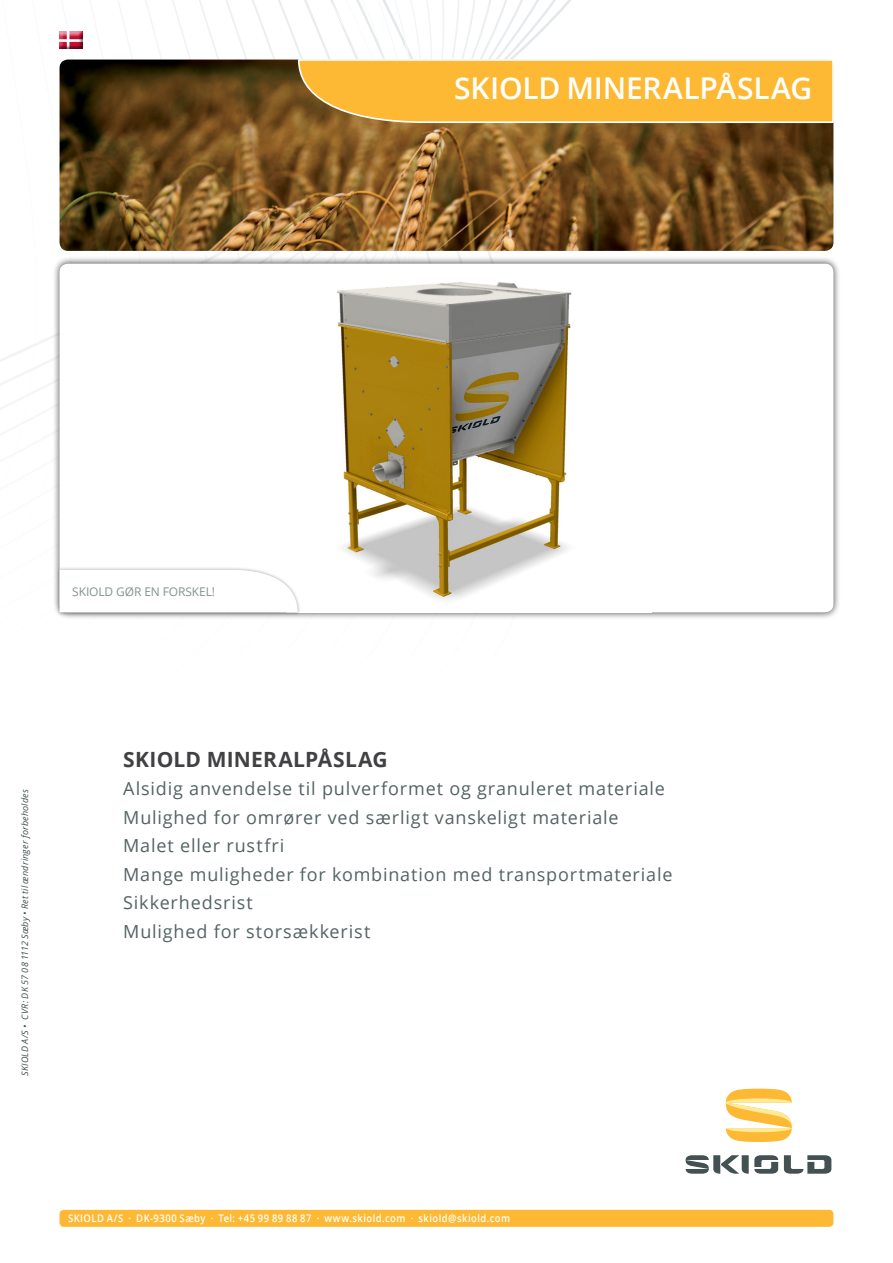
<style>
.page{position:relative;width:893px;height:1263px;background:#fff}
.page>*{position:absolute;margin:0;border:0;box-sizing:border-box;transform-origin:0 0}
.t1{font:600 30px "Open Sans";letter-spacing:-.005em;color:#fff}
.t2{font:700 21px "Open Sans";letter-spacing:.01em;color:#414042}
.t3{font:18px/28.5px "Open Sans";letter-spacing:.045em;color:#546263}
.t4{font:12px "Open Sans";letter-spacing:-.01em;color:#849292}
.t5{font:600 10.5px "Open Sans";letter-spacing:.05em;color:#fff;scale:.9 1}
.t6{font:italic 9px "Open Sans";letter-spacing:.025em;color:#435152}
</style>
<div class="page">
<svg style="left:0;top:0;width:834px;height:398px"></svg>
<div style="left:52px;top:256px;width:789px;height:364px;background:#000;opacity:.75"></div>
<div style="left:60px;top:264px;width:773px;height:348px;background:#fff;border-radius:9px"></div>
<img style="left:60px;top:60px;width:773px;height:191px">
<div style="left:60px;top:1210px;width:773px;height:17px;background:#fdb933;border-radius:4px"></div>
<svg style="left:686px;top:1155px;width:145px;height:19px"></svg>
<svg style="left:726px;top:1089px;width:66px;height:53px"></svg>
<svg style="left:297px;top:58px;width:537px;height:66px;background:#f5b840"></svg>
<img style="left:337px;top:282px;width:235px;height:318px">
<div style="left:56px;top:566px;width:245px;height:50px;background:#435152;opacity:.5"></div>
<svg style="left:60px;top:570px;width:238px;height:42px"></svg>
<div style="left:55px;top:27px;width:31px;height:24px;background:#fff"></div>
<div style="left:56px;top:29px;width:31px;height:22px;background:#435152;opacity:.75"></div>
<h1 class="t1" style="left:454px;top:67px;width:359px">SKIOLD mi neralPåslag</h1>
<p class="t4" style="left:72px;top:583px;width:144px">skiold gør en forskel!</p>
<p class="t6" style="left:19px;top:1076px;width:288px;rotate:-90deg">SKIOLD A/S • CVR: DK 57 08 1112 Sæby • Ret til ændringer forbeholdes</p>
<p class="t2" style="left:123px;top:744px;width:266px">SKIOLD MI NERALPÅSLAG</p>
<p class="t3" style="left:123px;top:774px;width:551px">Alsidig anvendelse til pulverformet og granuleret materiale Mulighed for omrører ved særligt vanskeligt materiale Malet eller rustfri<br>Mange muligheder for kombination med transportmateriale Sikkerhedsrist<br>Mulighed for storsækkerist</p>
<p class="t5" style="left:68px;top:1211px;width:493px">SKIOLD A/S · DK-9300 Sæby · Tel: +45 99 89 88 87 · www.skiold.com · skiold@skiold.com</p>
</div>
